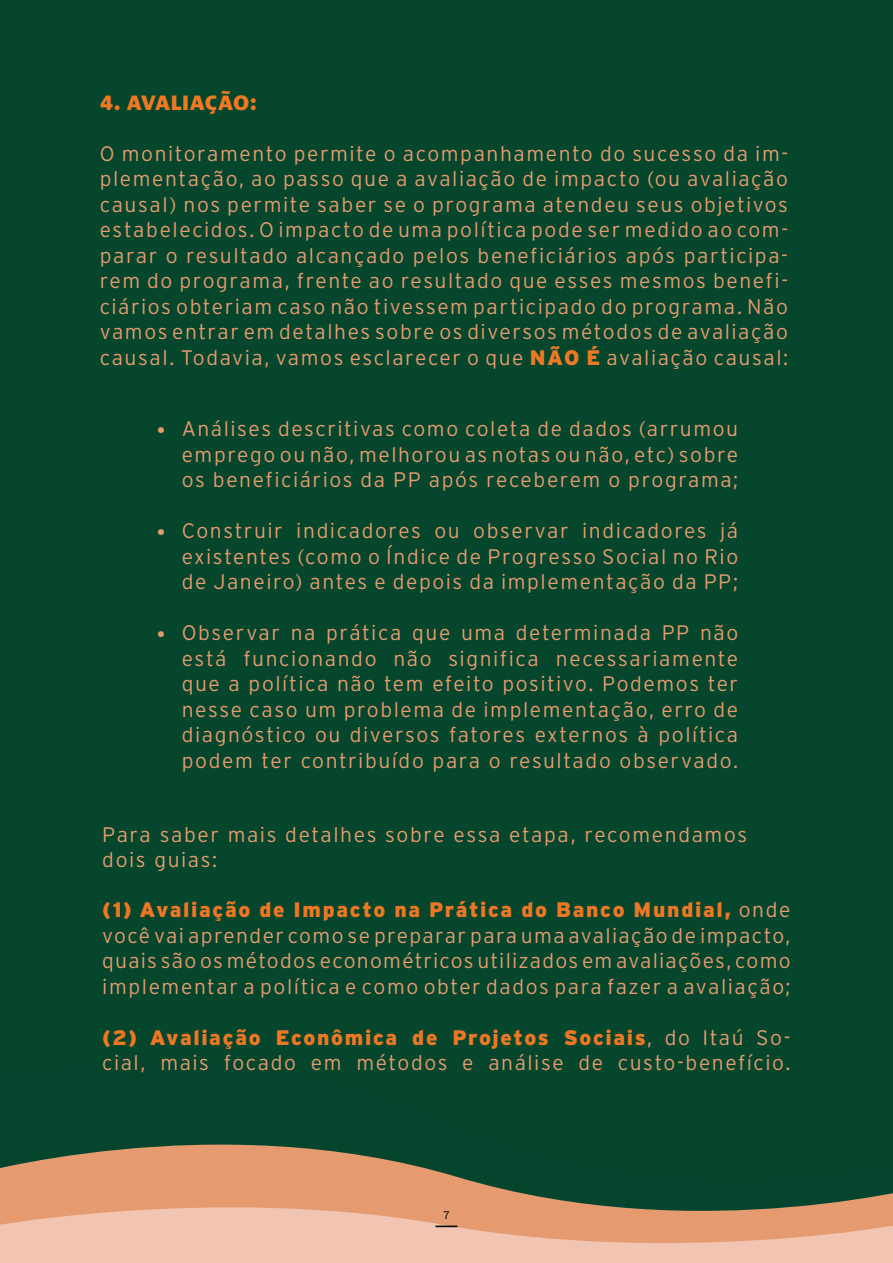
<style>
.page{position:relative;width:893px;height:1263px;background:#05462d}
.page>*{position:absolute;margin:0;border:0;box-sizing:border-box;transform-origin:0 0}
.t1{font:300 21px/25.5px "Interstate";letter-spacing:.075em;color:#e59b6e;text-align:justify}
.t2{font:800 21px "Bernina Sans";letter-spacing:-.005em;color:#f17822}
.t3{font:12px "Source Code Pro";color:#040503}
.s1{color:#f27822}
.s2{font-weight:900;color:#ec7a25}
.s3{font-family:"Courier Prime";font-weight:700}
.s4{font-weight:900;color:#ee7723}
.s5{font-weight:900;color:#ec7725}
</style>
<div class="page">
<hr style="left:435px;top:1225px;width:22px;height:2px;background:#040503">
<div style="left:104px;top:807px;width:102px;height:29px;background:#05462d"></div>
<div style="left:242px;top:807px;width:205px;height:53px;background:#05462d"></div>
<svg style="left:456px;top:837px;width:47px;height:29px"></svg>
<p class="t2" style="left:100px;top:88px;width:159px">4. AVALIAÇ<span class="s1">ÃO</span>:</p>
<p class="t1" style="left:100px;top:140px;width:690px">O monitoramento permite o acompanhamento do sucesso da im&shy;plementação, ao passo que a avaliação de impacto (ou avaliação causal) nos permite saber se o programa atendeu seus objetivos estabelecidos. O impacto de uma política pode ser medido ao com&shy;parar o resultado alcançado pelos beneficiários após participa&shy;rem do programa, frente ao resultado que esses mesmos benefi&shy;ciários obteriam caso não tivessem participado do programa. Não vamos entrar em detalhes sobre os diversos métodos de avaliação causal. Todavia, vamos esclarecer o que <span class="s2">NÃO É</span> avaliação causal:</p>
<p class="t1" style="left:182px;top:416px;width:558px;text-indent:-27px"><span class="s3">•</span> Análises descritivas como coleta de dados (arrumou emprego ou não, melhorou as notas ou não, etc) sobre os beneficiários da PP após receberem o programa;</p>
<p class="t1" style="left:182px;top:518px;width:558px;text-indent:-27px"><span class="s3">•</span> Construir indicadores ou observar indicadores já existentes (como o Índice de Progresso Social no Rio de Janeiro) antes e depois da implementação da PP;</p>
<p class="t1" style="left:182px;top:620px;width:558px;text-indent:-27px"><span class="s3">•</span> Observar na prática que uma determinada PP não está funcionando não significa necessariamente que a política não tem efeito positivo. Podemos ter nesse caso um problema de implementação, erro de diagnóstico ou diversos fatores externos à política podem ter contribuído para o resultado observado.</p>
<p class="t1" style="left:102px;top:822px;width:646px">Para saber mais detalhes sobre essa etapa, recomendamos dois guias:</p>
<p class="t1" style="left:102px;top:897px;width:690px"><span class="s4">(1)</span> <span class="s5">Avaliação de Impacto na Prática do Banco Mundial,</span> onde você vai aprender como se preparar para uma avaliação de impacto, quais são os métodos econométricos utilizados em avaliações, como implementar a política e como obter dados para fazer a avaliação;</p>
<p class="t1" style="left:102px;top:1024px;width:690px"><span class="s4">(2)</span> <span class="s5">Avaliação Econômica de Projetos Sociais</span>, do Itaú So&shy;cial, mais focado em métodos e análise de custo-benefício.</p>
<p class="t3" style="left:443px;top:1206px;width:9px">7</p>
</div>
